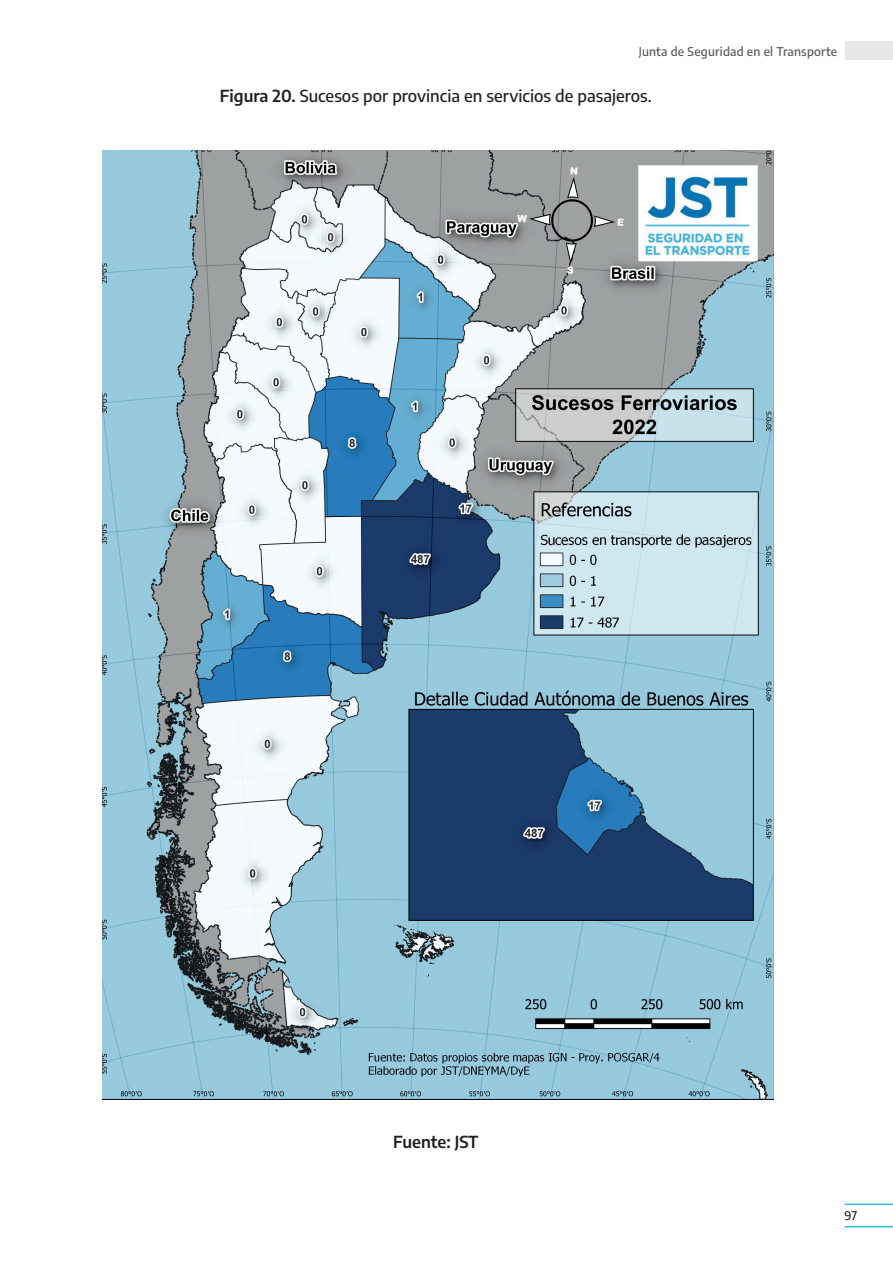
<style>
.page{position:relative;width:893px;height:1263px;background:#fff}
.page>*{position:absolute;margin:0;border:0;box-sizing:border-box;transform-origin:0 0}
.t1{font:500 16.5px "Encode Sans";color:#231f20}
.t2{font:600 16.5px "Encode Sans";color:#231f20}
.t3{font:500 12px "Encode Sans";letter-spacing:.015em;color:#57585a}
.t4{font:500 12px "Encode Sans";color:#231f20}
.s1{font-weight:600}
</style>
<div class="page">
<div style="left:845px;top:42px;width:48px;height:18px;background:#e6e7e9"></div>
<hr style="left:845px;top:1203px;width:48px;height:2px;background:#34bced">
<hr style="left:845px;top:1226px;width:48px;height:1px;background:#34bced">
<img style="left:102px;top:150px;width:671px;height:949px">
<p class="t3" style="left:639px;top:43px;width:200px">Junta de Seguridad en el Transporte</p>
<p class="t1" style="left:220px;top:84px;width:434px"><span class="s1">Figura 20.</span> Sucesos por provincia en servicios de pasajeros.</p>
<p class="t2" style="left:393px;top:1130px;width:87px">Fuente: JST</p>
<p class="t4" style="left:845px;top:1206px;width:14px">97</p>
</div>
